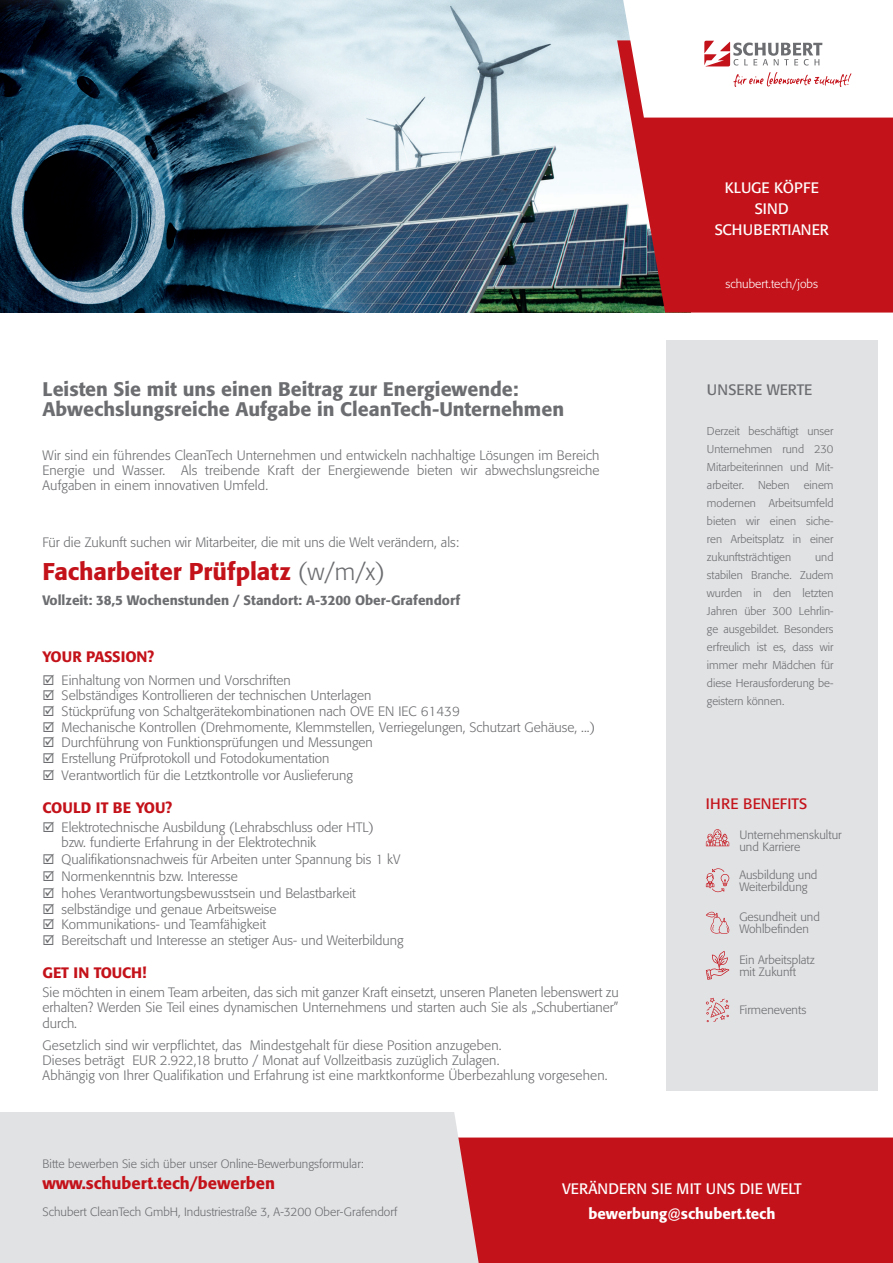
<style>
.page{position:relative;width:893px;height:1263px;background:#fff}
.page>*{position:absolute;margin:0;border:0;box-sizing:border-box;transform-origin:0 0}
.t1{font:500 24px "Formata";color:#c4121a}
.t2{font:500 19.5px/19.5px "Formata";color:#6c6d70}
.t3{font:500 16.5px "Formata";color:#c4121a}
.t4{font:15px/21px "Formata";color:#fff;text-align:center}
.t5{font:500 15px "Formata";color:#c4121a}
.t6{font:500 15px "Formata";color:#fff}
.t7{font:15px "Formata";letter-spacing:.02em;color:#c4121a}
.t8{font:15px "Formata";color:#6c6d70}
.t9{font:300 13.5px/15.6px "Formata";color:#6c6d70}
.t10{font:500 13.5px "Formata";color:#6c6d70}
.t11{font:300 12px/12px "Formata";color:#6c6d70}
.t12{font:300 12px "Formata";color:#fff}
.t13{font:300 11.25px/18px "Formata";color:#6c6d70;text-align:justify}
.s1{font-weight:300;color:#6c6d70}
</style>
<div class="page">
<div style="left:481px;top:1137px;width:412px;height:126px;background:#c4121a"></div>
<div style="left:0;top:1112px;width:481px;height:151px;background:#e1e2e4"></div>
<div style="left:666px;top:340px;width:212px;height:751px;background:#e1e2e4"></div>
<svg style="left:706px;top:829px;width:23px;height:17px"></svg>
<svg style="left:706px;top:868px;width:23px;height:24px"></svg>
<svg style="left:706px;top:912px;width:23px;height:22px"></svg>
<svg style="left:706px;top:951px;width:23px;height:29px"></svg>
<svg style="left:706px;top:998px;width:23px;height:24px"></svg>
<img style="left:593px;top:0;width:30px;height:313px">
<img style="left:0;top:0;width:593px;height:313px">
<svg style="left:617px;top:40px;width:276px;height:273px;background:#bb2128"></svg>
<svg style="left:623px;top:0;width:270px;height:118px"></svg>
<p class="t4" style="left:715px;top:177px;width:116px">KLUGE KÖPFE<br>SIND<br>SCHUBERTIANER</p>
<h2 class="t2" style="left:43px;top:379px;width:523px">Leisten Sie mit uns einen Beitrag zur Energiewende:<br>Abwechslungsreiche Aufgabe in CleanTech-Unternehmen</h2>
<p class="t9" style="left:43px;top:448px;width:559px;line-height:15px;text-align:justify">Wir sind ein führendes CleanTech Unternehmen und entwickeln nachhaltige Lösungen im Bereich Energie und Wasser. Als treibende Kraft der Energiewende bieten wir abwechslungsreiche Aufgaben in einem innovativen Umfeld.</p>
<p class="t9" style="left:43px;top:535px;width:418px">Für die Zukunft suchen wir Mitarbeiter, die mit uns die Welt verändern, als:</p>
<h1 class="t1" style="left:43px;top:557px;width:344px">Facharbeiter Prüfplatz <span class="s1">(w/m/x)</span></h1>
<p class="t10" style="left:43px;top:592px;width:419px">Vollzeit: 38,5 Wochenstunden / Standort: A-3200 Ober-Grafendorf</p>
<p class="t5" style="left:43px;top:648px;width:113px">YOUR PASSION?</p>
<p class="t9" style="left:62px;top:672px;width:535px">Einhaltung von Normen und Vorschriften<br>Selbständiges Kontrollieren der technischen Unterlagen<br>Stückprüfung von Schaltgerätekombinationen nach OVE EN IEC 61439<br>Mechanische Kontrollen (Drehmomente, Klemmstellen, Verriegelungen, Schutzart Gehäuse, ...)<br>Durchführung von Funktionsprüfungen und Messungen<br>Erstellung Prüfprotokoll und Fotodokumentation</p>
<p class="t9" style="left:62px;top:767px;width:293px">Verantwortlich für die Letztkontrolle vor Auslieferung</p>
<p class="t5" style="left:43px;top:798px;width:131px">COULD IT BE YOU?</p>
<p class="t9" style="left:62px;top:820px;width:314px;line-height:15px">Elektrotechnische Ausbildung (Lehrabschluss oder HTL) bzw. fundierte Erfahrung in der Elektrotechnik</p>
<p class="t9" style="left:62px;top:851px;width:340px;line-height:17.1px">Qualifikationsnachweis für Arbeiten unter Spannung bis 1 kV<br>Normenkenntnis bzw. Interesse<br>hohes Verantwortungsbewusstsein und Belastbarkeit</p>
<p class="t9" style="left:62px;top:901px;width:344px">selbständige und genaue Arbeitsweise<br>Kommunikations- und Teamfähigkeit<br>Bereitschaft und Interesse an stetiger Aus- und Weiterbildung</p>
<p class="t5" style="left:43px;top:963px;width:106px">GET IN TOUCH!</p>
<p class="t9" style="left:43px;top:985px;width:578px;line-height:15px">Sie möchten in einem Team arbeiten, das sich mit ganzer Kraft einsetzt, unseren Planeten lebenswert zu erhalten? Werden Sie Teil eines dynamischen Unternehmens und starten auch Sie als „Schubertianer”</p>
<p class="t9" style="left:43px;top:1013px;width:461px;line-height:21.5px">durch.<br>Gesetzlich sind wir verpflichtet, das Mindestgehalt für diese Position anzugeben.</p>
<p class="t9" style="left:43px;top:1052px;width:567px;line-height:15px">Dieses beträgt EUR 2.922,18 brutto / Monat auf Vollzeitbasis zuzüglich Zulagen.<br>Abhängig von Ihrer Qualifikation und Erfahrung ist eine marktkonforme Überbezahlung vorgesehen.</p>
<p class="t12" style="left:725px;top:277px;width:94px">schubert.tech/jobs</p>
<p class="t8" style="left:707px;top:380px;width:107px">UNSERE WERTE</p>
<p class="t13" style="left:707px;top:422px;width:128px">Derzeit beschäftigt unser Unternehmen rund 230<br>Mitarbeiterinnen und Mit&shy;arbeiter. Neben einem modernen Arbeitsumfeld bieten wir einen siche&shy;ren Arbeitsplatz in einer zukunftsträchtigen</p>
<p class="t13" style="left:707px;top:548px;width:128px;text-indent:108px">und stabilen Branche. Zudem wurden in den letzten Jahren über 300 Lehrlin&shy;ge ausgebildet. Besonders erfreulich ist es, dass wir immer mehr Mädchen für diese Herausforderung be&shy;geistern können.</p>
<p class="t7" style="left:706px;top:795px;width:103px">IHRE BENEFITS</p>
<p class="t11" style="left:739px;top:829px;width:104px">Unternehmenskultur und Karriere</p>
<p class="t11" style="left:739px;top:869px;width:80px">Ausbildung und<br>Weiterbildung</p>
<p class="t11" style="left:739px;top:911px;width:82px">Gesundheit und<br>Wohlbefinden</p>
<p class="t11" style="left:739px;top:954px;width:77px">Ein Arbeitsplatz mit Zukunft</p>
<p class="t11" style="left:739px;top:1004px;width:69px">Firmenevents</p>
<p class="t11" style="left:43px;top:1158px;width:323px">Bitte bewerben Sie sich über unser Online-Bewerbungsformular:</p>
<p class="t3" style="left:43px;top:1173px;width:234px">www.schubert.tech/bewerben</p>
<p class="t11" style="left:43px;top:1206px;width:356px">Schubert CleanTech GmbH, Industriestraße 3, A-3200 Ober-Grafendorf</p>
<p class="t4" style="left:562px;top:1178px;width:241px">VERÄNDERN SIE MIT UNS DIE WELT</p>
<p class="t6" style="left:588px;top:1204px;width:189px">bewerbung@schubert.tech</p>
</div>
